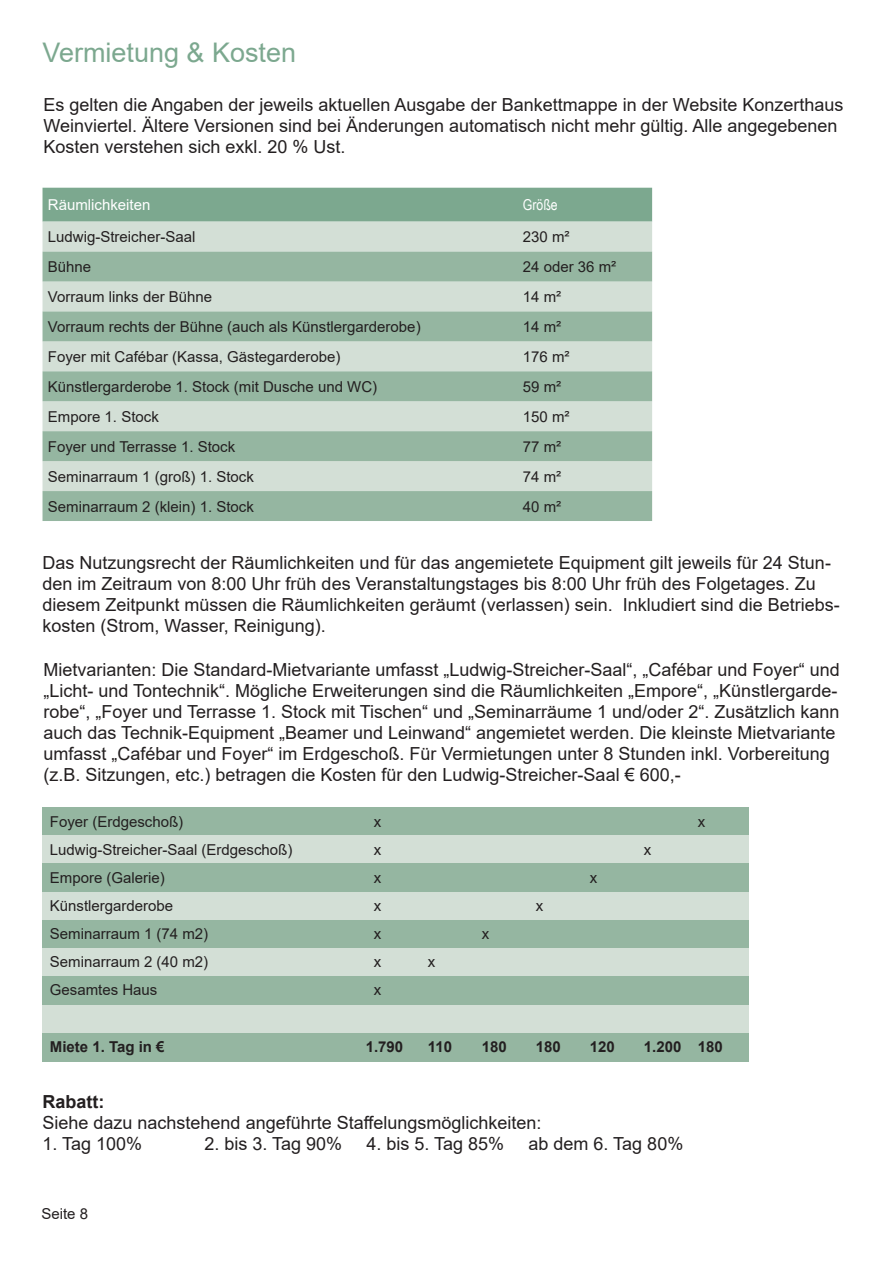
<style>
.page{position:relative;width:893px;height:1263px;background:#fff}
.page>*{position:absolute;margin:0;border:0;box-sizing:border-box;transform-origin:0 0}
.t1{font:27px "Arial";color:#7ca88f}
.t2{font:18px/21px "Arial";color:#231f20}
.t3{font:700 18px "Arial";color:#231f20}
.t4{font:15px "Arial";color:#231f20}
.t5{font:700 15px "Arial";color:#231f20}
.t6{font:15px "Arial";color:#fff}
.t7{font:15px "Arial Narrow";color:#fff}
</style>
<div class="page">
<div style="left:43px;top:188px;width:609px;height:34px;background:#7ca88f"></div>
<div style="left:43px;top:222px;width:609px;height:30px;background:#d3dfd6"></div>
<svg style="left:43px;top:252px;width:609px;height:269px;background:#b0c8b8"></svg>
<div style="left:43px;top:807px;width:706px;height:28px;background:#95b6a1"></div>
<div style="left:43px;top:835px;width:706px;height:29px;background:#d3dfd6"></div>
<div style="left:43px;top:864px;width:706px;height:28px;background:#95b6a1"></div>
<div style="left:43px;top:892px;width:706px;height:28px;background:#d3dfd6"></div>
<div style="left:43px;top:920px;width:706px;height:28px;background:#95b6a1"></div>
<div style="left:43px;top:948px;width:706px;height:29px;background:#d3dfd6"></div>
<div style="left:43px;top:977px;width:706px;height:28px;background:#95b6a1"></div>
<div style="left:43px;top:1005px;width:706px;height:28px;background:#d3dfd6"></div>
<div style="left:43px;top:1033px;width:706px;height:29px;background:#95b6a1"></div>
<h1 class="t1" style="left:43px;top:34px;width:255px">Vermietung &amp; Kosten</h1>
<p class="t2" style="left:43px;top:94px;width:802px">Es gelten die Angaben der jeweils aktuellen Ausgabe der Bankettmappe in der Website Konzerthaus<br>Weinviertel. Ältere Versionen sind bei Änderungen automatisch nicht mehr gültig. Alle angegebenen<br>Kosten verstehen sich exkl. 20 % Ust.</p>
<p class="t6" style="left:48px;top:195px;width:104px">Räumlichkeiten</p>
<p class="t7" style="left:523px;top:194px;width:36px">Größe</p>
<p class="t4" style="left:48px;top:226px;width:149px">Ludwig-Streicher-Saal</p>
<p class="t4" style="left:523px;top:226px;width:48px">230 m²</p>
<p class="t4" style="left:48px;top:256px;width:45px">Bühne</p>
<p class="t4" style="left:523px;top:256px;width:95px">24 oder 36 m²</p>
<p class="t4" style="left:48px;top:286px;width:166px">Vorraum links der Bühne</p>
<p class="t4" style="left:523px;top:286px;width:40px">14 m²</p>
<p class="t4" style="left:48px;top:316px;width:374px">Vorraum rechts der Bühne (auch als Künstlergarderobe)</p>
<p class="t4" style="left:523px;top:316px;width:40px">14 m²</p>
<p class="t4" style="left:48px;top:346px;width:294px">Foyer mit Cafébar (Kassa, Gästegarderobe)</p>
<p class="t4" style="left:523px;top:346px;width:48px">176 m²</p>
<p class="t4" style="left:48px;top:376px;width:331px">Künstlergarderobe 1. Stock (mit Dusche und WC)</p>
<p class="t4" style="left:523px;top:376px;width:40px">59 m²</p>
<p class="t4" style="left:48px;top:406px;width:112px">Empore 1. Stock</p>
<p class="t4" style="left:523px;top:406px;width:48px">150 m²</p>
<p class="t4" style="left:48px;top:436px;width:189px">Foyer und Terrasse 1. Stock</p>
<p class="t4" style="left:523px;top:436px;width:40px">77 m²</p>
<p class="t4" style="left:48px;top:466px;width:207px">Seminarraum 1 (groß) 1. Stock</p>
<p class="t4" style="left:523px;top:466px;width:40px">74 m²</p>
<p class="t4" style="left:48px;top:496px;width:207px">Seminarraum 2 (klein) 1. Stock</p>
<p class="t4" style="left:523px;top:496px;width:40px">40 m²</p>
<p class="t2" style="left:43px;top:552px;width:799px">Das Nutzungsrecht der Räumlichkeiten und für das angemietete Equipment gilt jeweils für 24 Stun&shy;den im Zeitraum von 8:00 Uhr früh des Veranstaltungstages bis 8:00 Uhr früh des Folgetages. Zu diesem Zeitpunkt müssen die Räumlichkeiten geräumt (verlassen) sein. Inkludiert sind die Betriebs&shy;kosten (Strom, Wasser, Reinigung).</p>
<p class="t2" style="left:43px;top:659px;width:798px">Mietvarianten: Die Standard-Mietvariante umfasst „Ludwig-Streicher-Saal“, „Cafébar und Foyer“ und „Licht- und Tontechnik“. Mögliche Erweiterungen sind die Räumlichkeiten „Empore“, „Künstlergarde&shy;robe“, „Foyer und Terrasse 1. Stock mit Tischen“ und „Seminarräume 1 und/oder 2“. Zusätzlich kann auch das Technik-Equipment „Beamer und Leinwand“ angemietet werden. Die kleinste Mietvariante umfasst „Cafébar und Foyer“ im Erdgeschoß. Für Vermietungen unter 8 Stunden inkl. Vorbereitung (z.B. Sitzungen, etc.) betragen die Kosten für den Ludwig-Streicher-Saal € 600,-</p>
<p class="t4" style="left:50px;top:811px;width:135px">Foyer (Erdgeschoß)</p>
<p class="t4" style="left:374px;top:811px;width:9px">x</p>
<p class="t4" style="left:698px;top:811px;width:9px">x</p>
<p class="t4" style="left:50px;top:839px;width:244px">Ludwig-Streicher-Saal (Erdgeschoß)</p>
<p class="t4" style="left:374px;top:839px;width:9px">x</p>
<p class="t4" style="left:644px;top:839px;width:9px">x</p>
<p class="t4" style="left:50px;top:867px;width:117px">Empore (Galerie)</p>
<p class="t4" style="left:374px;top:867px;width:9px">x</p>
<p class="t4" style="left:590px;top:867px;width:9px">x</p>
<p class="t4" style="left:50px;top:895px;width:125px">Künstlergarderobe</p>
<p class="t4" style="left:374px;top:895px;width:9px">x</p>
<p class="t4" style="left:536px;top:895px;width:9px">x</p>
<p class="t4" style="left:50px;top:923px;width:160px">Seminarraum 1 (74 m2)</p>
<p class="t4" style="left:374px;top:923px;width:9px">x</p>
<p class="t4" style="left:482px;top:923px;width:9px">x</p>
<p class="t4" style="left:50px;top:951px;width:160px">Seminarraum 2 (40 m2)</p>
<p class="t4" style="left:374px;top:951px;width:9px">x</p>
<p class="t4" style="left:428px;top:951px;width:9px">x</p>
<p class="t4" style="left:50px;top:980px;width:109px">Gesamtes Haus</p>
<p class="t4" style="left:374px;top:980px;width:9px">x</p>
<p class="t5" style="left:50px;top:1036px;width:116px">Miete 1. Tag in €</p>
<p class="t5" style="left:366px;top:1036px;width:39px">1.790</p>
<p class="t5" style="left:428px;top:1036px;width:26px">110</p>
<p class="t5" style="left:482px;top:1036px;width:27px">180</p>
<p class="t5" style="left:536px;top:1036px;width:27px">180</p>
<p class="t5" style="left:590px;top:1036px;width:27px">120</p>
<p class="t5" style="left:644px;top:1036px;width:81px">1.200 180</p>
<p class="t3" style="left:43px;top:1089px;width:63px">Rabatt:</p>
<p class="t2" style="left:43px;top:1112px;width:500px">Siehe dazu nachstehend angeführte Staffelungsmöglichkeiten:</p>
<p class="t2" style="left:43px;top:1133px;width:101px">1. Tag 100%</p>
<p class="t2" style="left:205px;top:1133px;width:139px">2. bis 3. Tag 90%</p>
<p class="t2" style="left:367px;top:1133px;width:139px">4. bis 5. Tag 85%</p>
<p class="t2" style="left:529px;top:1133px;width:156px">ab dem 6. Tag 80%</p>
<p class="t4" style="left:41px;top:1204px;width:48px">Seite 8</p>
</div>
